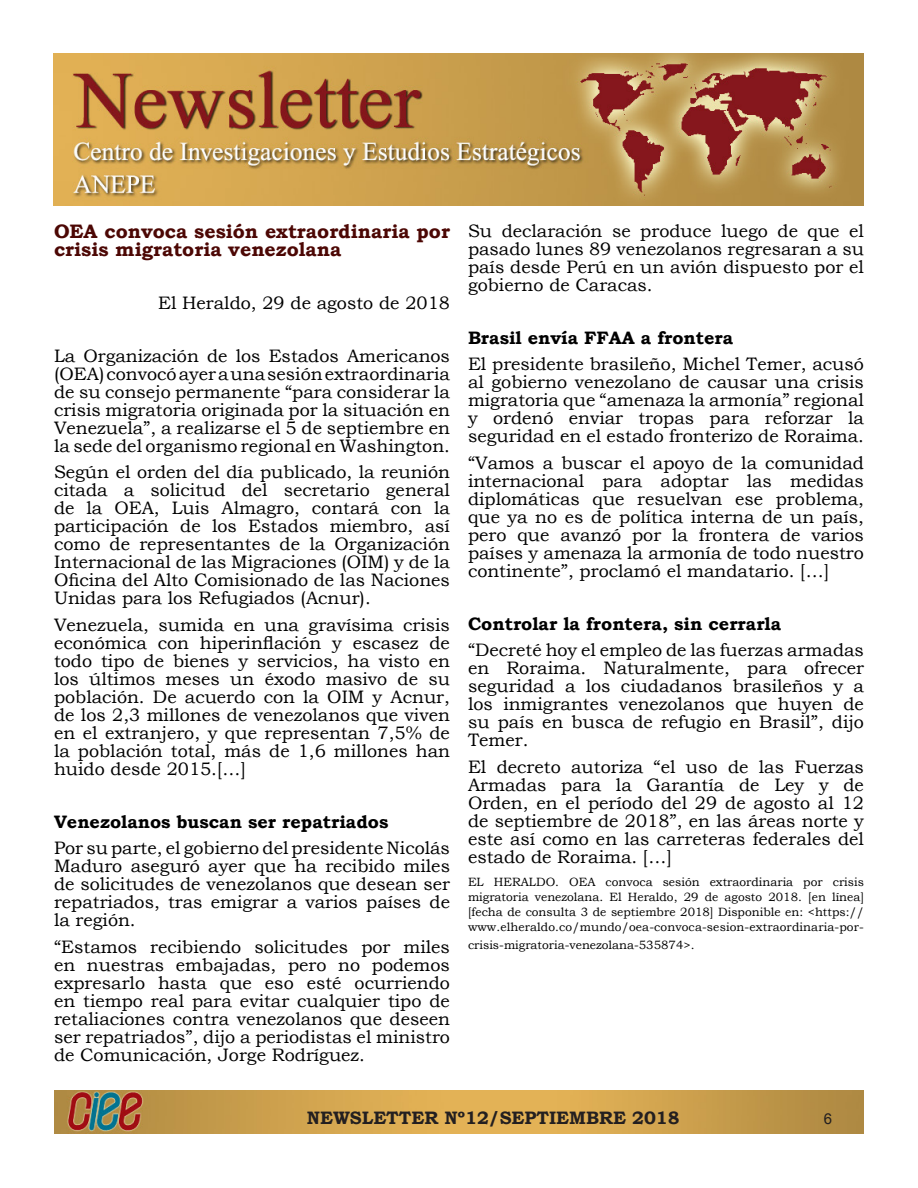
<style>
.page{position:relative;width:918px;height:1188px;background:#fff}
.page>*{position:absolute;margin:0;border:0;box-sizing:border-box;transform-origin:0 0}
.t1{font:700 19.5px/18px "Bookman Old Style";color:#4c0704}
.t2{font:18px/18px "Bookman Old Style";color:#000;text-align:justify}
.t3{font:700 18px "Bookman Old Style";color:#000}
.t4{font:700 18px "Bookman Old Style";color:#231f20}
.t5{font:15px "Arial";color:#231f20}
.t6{font:12px/15px "Bookman Old Style";letter-spacing:.01em;color:#000;text-align:justify}
</style>
<div class="page">
<img style="left:54px;top:1090px;width:810px;height:43px">
<img style="left:53px;top:54px;width:811px;height:151px">
<p class="t1" style="left:54px;top:222px;width:398px">OEA convoca sesión extraordinaria por crisis migratoria venezolana</p>
<p class="t2" style="left:158px;top:294px;width:293px">El Heraldo, 29 de agosto de 2018</p>
<p class="t2" style="left:54px;top:347px;width:398px">La Organización de los Estados Americanos (OEA) convocó ayer a una sesión extraordinaria de su consejo permanente “para considerar la crisis migratoria originada por la situación en Venezuela”, a realizarse el 5 de septiembre en la sede del organismo regional en Washington.</p>
<p class="t2" style="left:54px;top:463px;width:398px">Según el orden del día publicado, la reunión citada a solicitud del secretario general de la OEA, Luis Almagro, contará con la participación de los Estados miembro, así como de representantes de la Organización Internacional de las Migraciones (OIM) y de la Oficina del Alto Comisionado de las Naciones Unidas para los Refugiados (Acnur).</p>
<p class="t2" style="left:54px;top:616px;width:398px">Venezuela, sumida en una gravísima crisis económica con hiperinflación y escasez de todo tipo de bienes y servicios, ha visto en los últimos meses un éxodo masivo de su población. De acuerdo con la OIM y Acnur, de los 2,3 millones de venezolanos que viven en el extranjero, y que representan 7,5% de la población total, más de 1,6 millones han huido desde 2015.[…]</p>
<p class="t3" style="left:54px;top:809px;width:336px">Venezolanos buscan ser repatriados</p>
<p class="t2" style="left:54px;top:839px;width:398px">Por su parte, el gobierno del presidente Nicolás Maduro aseguró ayer que ha recibido miles de solicitudes de venezolanos que desean ser repatriados, tras emigrar a varios países de la región.</p>
<p class="t2" style="left:54px;top:938px;width:398px">“Estamos recibiendo solicitudes por miles en nuestras embajadas, pero no podemos expresarlo hasta que eso esté ocurriendo en tiempo real para evitar cualquier tipo de retaliaciones contra venezolanos que deseen ser repatriados”, dijo a periodistas el ministro de Comunicación, Jorge Rodríguez.</p>
<p class="t2" style="left:468px;top:222px;width:398px">Su declaración se produce luego de que el pasado lunes 89 venezolanos regresaran a su país desde Perú en un avión dispuesto por el gobierno de Caracas.</p>
<p class="t3" style="left:468px;top:325px;width:267px">Brasil envía FFAA a frontera</p>
<p class="t2" style="left:468px;top:355px;width:398px">El presidente brasileño, Michel Temer, acusó al gobierno venezolano de causar una crisis migratoria que “amenaza la armonía” regional y ordenó enviar tropas para reforzar la seguridad en el estado fronterizo de Roraima.</p>
<p class="t2" style="left:468px;top:454px;width:398px">“Vamos a buscar el apoyo de la comunidad internacional para adoptar las medidas diplomáticas que resuelvan ese problema, que ya no es de política interna de un país, pero que avanzó por la frontera de varios países y amenaza la armonía de todo nuestro continente”, proclamó el mandatario. […]</p>
<p class="t3" style="left:468px;top:611px;width:315px">Controlar la frontera, sin cerrarla</p>
<p class="t2" style="left:468px;top:641px;width:398px">“Decreté hoy el empleo de las fuerzas armadas en Roraima. Naturalmente, para ofrecer seguridad a los ciudadanos brasileños y a los inmigrantes venezolanos que huyen de su país en busca de refugio en Brasil”, dijo Temer.</p>
<p class="t2" style="left:468px;top:758px;width:398px">El decreto autoriza “el uso de las Fuerzas Armadas para la Garantía de Ley y de Orden, en el período del 29 de agosto al 12 de septiembre de 2018”, en las áreas norte y este así como en las carreteras federales del estado de Roraima. […]</p>
<p class="t6" style="left:468px;top:875px;width:398px">EL HERALDO. OEA convoca sesión extraordinaria por crisis migratoria venezolana. El Heraldo, 29 de agosto 2018. [en línea] [fecha de consulta 3 de septiembre 2018] Disponible en: &lt;https:// www.elheraldo.co/mundo/oea-convoca-sesion-extraordinaria-por-</p>
<p class="t6" style="left:468px;top:938px;width:228px">crisis-migratoria-venezolana-535874&gt;.</p>
<p class="t4" style="left:307px;top:1105px;width:374px">NEWSLETTER Nº12/SEPTIEMBRE 2018</p>
<p class="t5" style="left:824px;top:1109px;width:10px">6</p>
</div>
